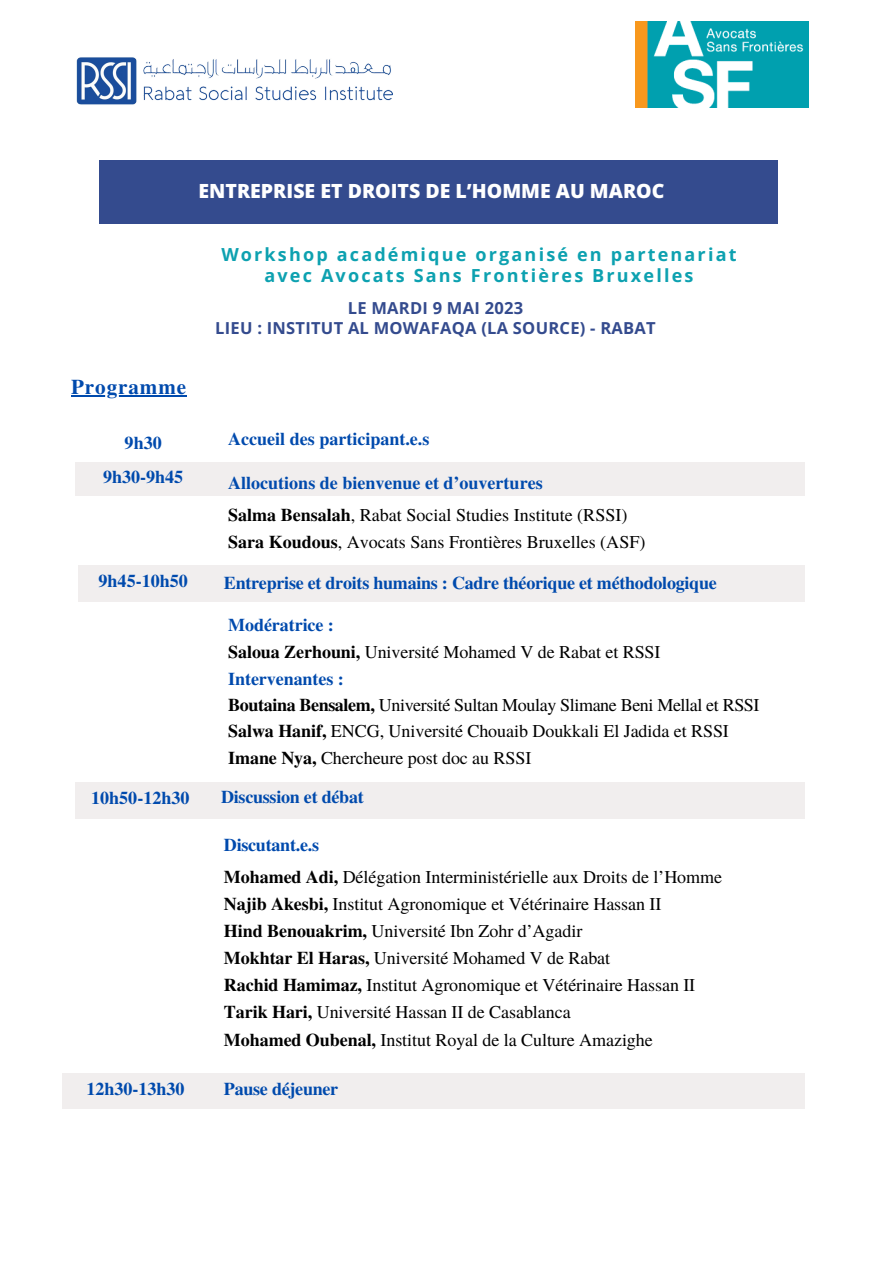
<style>
.page{position:relative;width:894px;height:1264px;background:#fff}
.page>*{position:absolute;margin:0;border:0;box-sizing:border-box;transform-origin:0 0}
.t1{font:700 21px "Te X Gyre Termes";letter-spacing:.045em;color:#004aad}
.t2{font:800 19.5px "Open Sans";color:#fff}
.t3{font:18px "Te X Gyre Termes";letter-spacing:-.005em;color:#000}
.t4{font:700 18px "Te X Gyre Termes";letter-spacing:-.005em;color:#004aad}
.t5{font:700 18px "Open Sans";letter-spacing:.12em;color:#0da1b0}
.t6{font:700 16.5px "Open Sans";letter-spacing:.015em;color:#344b8e}
.s1{font-weight:700}
</style>
<div class="page">
<div style="left:99px;top:160px;width:678px;height:64px;background:#344b8e"></div>
<img style="left:76px;top:57px;width:316px;height:48px">
<img style="left:635px;top:22px;width:173px;height:85px">
<div style="left:78px;top:565px;width:726px;height:37px;background:#f1eeee"></div>
<div style="left:75px;top:462px;width:729px;height:34px;background:#f1eeee"></div>
<hr style="left:71px;top:395px;width:116px;height:1px;background:#004aad">
<div style="left:75px;top:782px;width:729px;height:36px;background:#f1eeee"></div>
<div style="left:62px;top:1073px;width:742px;height:36px;background:#f1eeee"></div>
<p class="t2" style="left:198px;top:177px;width:467px">ENTREPRISE ET DROITS DE L’HOMME AU MAROC</p>
<p class="t5" style="left:221px;top:242px;width:516px">Workshop académique organisé en partenariat</p>
<p class="t5" style="left:264px;top:263px;width:430px">avec Avocats Sans Frontières Bruxelles</p>
<p class="t1" style="left:71px;top:370px;width:116px">Programme</p>
<p class="t4" style="left:125px;top:429px;width:39px">9h30</p>
<p class="t4" style="left:103px;top:463px;width:82px">9h30-9h45</p>
<p class="t4" style="left:99px;top:567px;width:91px">9h45-10h50</p>
<p class="t6" style="left:347px;top:296px;width:177px">LE MARDI 9 MAI 2023</p>
<p class="t6" style="left:215px;top:317px;width:442px">LIEU : INSTITUT AL MOWAFAQA (LA SOURCE) - RABAT</p>
<p class="t4" style="left:228px;top:425px;width:203px">Accueil des participant.e.s</p>
<p class="t4" style="left:228px;top:468px;width:316px">Allocutions de bienvenue et d’ouvertures</p>
<p class="t3" style="left:228px;top:502px;width:400px"><span class="s1">Salma Bensalah</span>, Rabat Social Studies Institute (RSSI)</p>
<p class="t3" style="left:228px;top:529px;width:418px"><span class="s1">Sara Koudous</span>, Avocats Sans Frontières Bruxelles (ASF)</p>
<p class="t4" style="left:224px;top:569px;width:494px">Entreprise et droits humains : Cadre théorique et méthodologique</p>
<p class="t4" style="left:228px;top:610px;width:107px">Modératrice :</p>
<p class="t3" style="left:228px;top:638px;width:434px"><span class="s1">Saloua Zerhouni,</span> Université Mohamed V de Rabat et RSSI</p>
<p class="t4" style="left:228px;top:664px;width:117px">Intervenantes :</p>
<p class="t3" style="left:228px;top:691px;width:533px"><span class="s1">Boutaina Bensalem,</span> Université Sultan Moulay Slimane Beni Mellal et RSSI</p>
<p class="t3" style="left:228px;top:717px;width:502px"><span class="s1">Salwa Hanif,</span> ENCG, Université Chouaib Doukkali El Jadida et RSSI</p>
<p class="t3" style="left:228px;top:744px;width:305px"><span class="s1">Imane Nya,</span> Chercheure post doc au RSSI</p>
<p class="t4" style="left:91px;top:784px;width:100px">10h50-12h30</p>
<p class="t4" style="left:221px;top:783px;width:144px">Discussion et débat</p>
<p class="t4" style="left:224px;top:831px;width:97px">Discutant.e.s</p>
<p class="t3" style="left:224px;top:864px;width:499px"><span class="s1">Mohamed Adi,</span> Délégation Interministérielle aux Droits de l’Homme</p>
<p class="t3" style="left:224px;top:891px;width:439px"><span class="s1">Najib Akesbi,</span> Institut Agronomique et Vétérinaire Hassan II</p>
<p class="t3" style="left:224px;top:918px;width:360px"><span class="s1">Hind Benouakrim,</span> Université Ibn Zohr d’Agadir</p>
<p class="t3" style="left:224px;top:945px;width:387px"><span class="s1">Mokhtar El Haras,</span> Université Mohamed V de Rabat</p>
<p class="t3" style="left:224px;top:972px;width:472px"><span class="s1">Rachid Hamimaz,</span> Institut Agronomique et Vétérinaire Hassan II</p>
<p class="t3" style="left:224px;top:999px;width:348px"><span class="s1">Tarik Hari,</span> Université Hassan II de Casablanca</p>
<p class="t3" style="left:224px;top:1026px;width:430px"><span class="s1">Mohamed Oubenal,</span> Institut Royal de la Culture Amazighe</p>
<p class="t4" style="left:86px;top:1074px;width:100px">12h30-13h30</p>
<p class="t4" style="left:224px;top:1074px;width:116px">Pause déjeuner</p>
</div>
